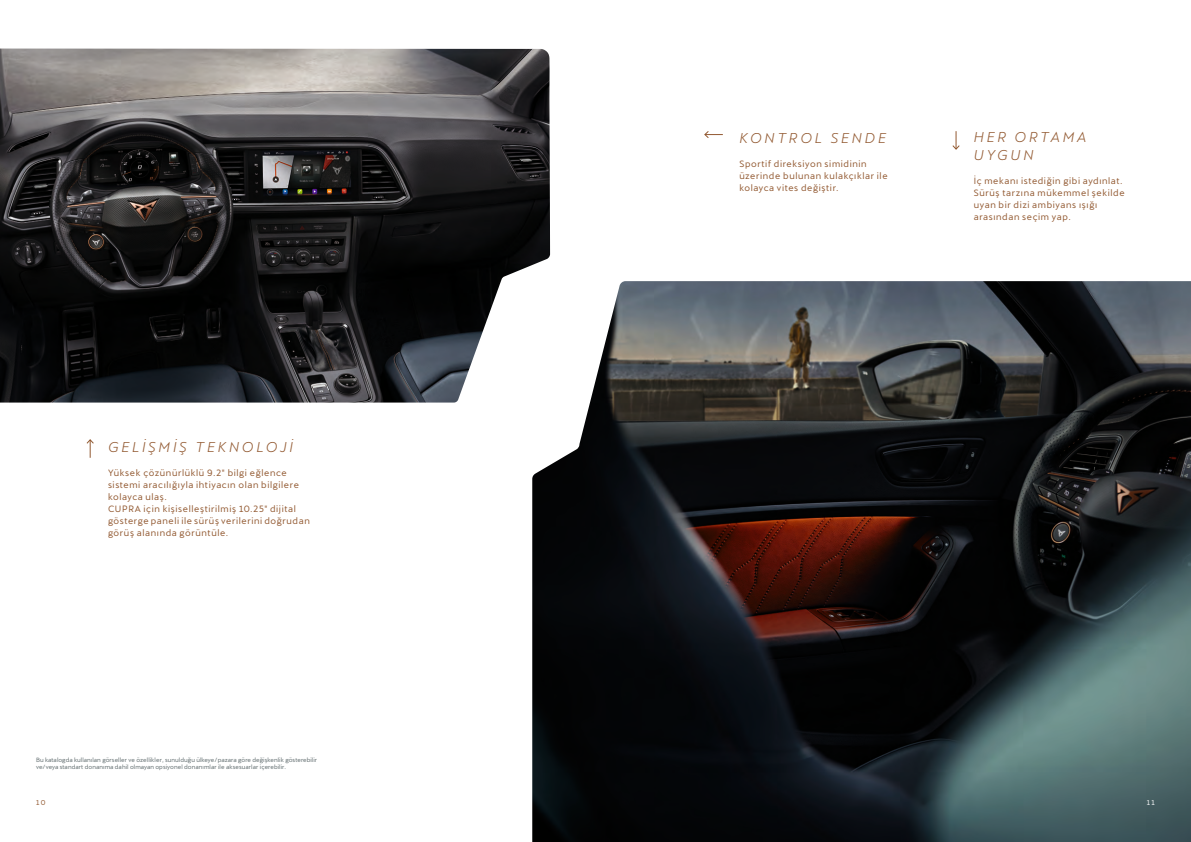
<style>
.page{position:relative;width:1191px;height:842px;background:#fff}
.page>*{position:absolute;margin:0;border:0;box-sizing:border-box;transform-origin:0 0}
.t1{font:italic 14px/18px "Cupra";letter-spacing:.195em;color:#925931}
.t2{font:9px/12px "Cupra";letter-spacing:.065em;color:#925931}
.t3{font:7px "Cupra";color:#925931}
.t4{font:7px "Cupra";color:#f9fafa}
.t5{font:6px/7.2px "Cupra";letter-spacing:.015em;color:#5f6b6d}
</style>
<div class="page">
<img style="left:532px;top:281px;width:659px;height:561px">
<svg style="left:952px;top:131px;width:8px;height:19px"></svg>
<svg style="left:704px;top:131px;width:19px;height:7px"></svg>
<svg style="left:86px;top:439px;width:8px;height:19px"></svg>
<img style="left:0;top:49px;width:550px;height:354px">
<h1 class="t1" style="left:108px;top:436px;width:186px">GELİŞMİŞ TEKNOLOJİ</h1>
<p class="t2" style="left:108px;top:465px;width:203px">Yüksek çözünürlüklü 9.2" bilgi eğlence sistemi aracılığıyla ihtiyacın olan bilgilere kolayca ulaş.<br>CUPRA için kişiselleştirilmiş 10.25" dijital gösterge paneli ile sürüş verilerini doğrudan görüş alanında görüntüle.</p>
<h1 class="t1" style="left:739px;top:127px;width:148px">KONTROL SENDE</h1>
<p class="t2" style="left:739px;top:157px;width:150px">Sportif direksiyon simidinin üzerinde bulunan kulakçıklar ile kolayca vites değiştir.</p>
<h1 class="t1" style="left:973px;top:126px;width:114px">HER ORTAMA<br>UYGUN</h1>
<p class="t2" style="left:973px;top:173px;width:152px">İç mekanı istediğin gibi aydınlat.<br>Sürüş tarzına mükemmel şekilde uyan bir dizi ambiyans ışığı arasından seçim yap.</p>
<p class="t5" style="left:36px;top:755px;width:283px">Bu katalogda kullanılan görseller ve özellikler, sunulduğu ülkeye/pazara göre değişkenlik gösterebilir ve/veya standart donanıma dahil olmayan opsiyonel donanımlar ile aksesuarlar içerebilir.</p>
<p class="t3" style="left:36px;top:796px;width:11px">10</p>
<p class="t4" style="left:1146px;top:796px;width:9px">11</p>
</div>
